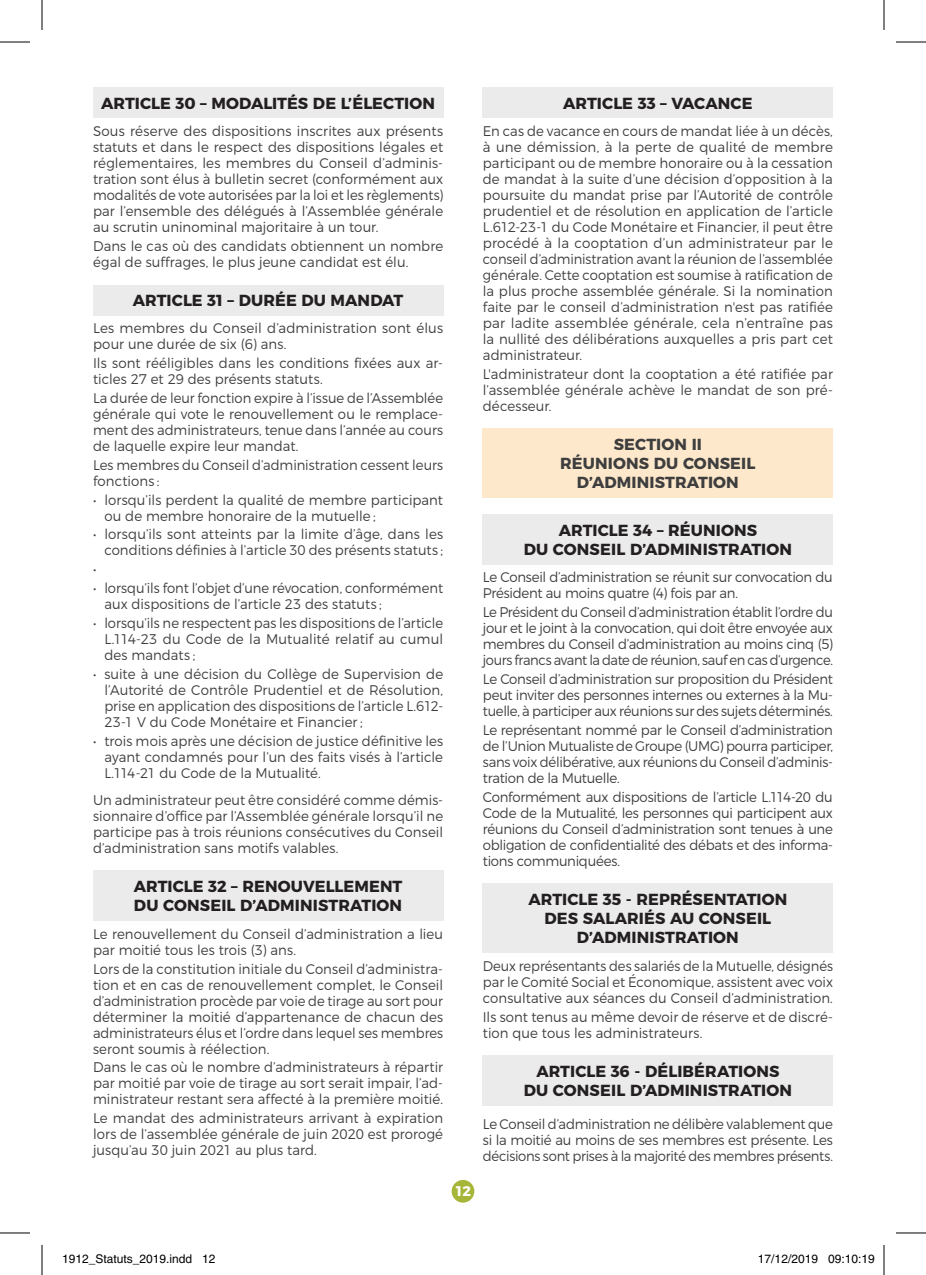
<style>
.page{position:relative;width:926px;height:1275px;background:#fff}
.page>*{position:absolute;margin:0;border:0;box-sizing:border-box;transform-origin:0 0}
.t1{font:700 16px/19.2px "Montserrat";letter-spacing:.005em;color:#231f20;text-align:center}
.Section{font:700 16px/19.2px "Montserrat";letter-spacing:.01em;color:#3e3e3f;text-align:center}
.Texte{font:300 14px/16px "Montserrat";color:#3e3e3f;text-align:justify;scale:.95 1}
.Texte-2{font:300 14px/16px "Montserrat";color:#3e3e3f;text-align:justify;scale:.96 1}
.Texte-3{font:300 14px/16px "Montserrat";color:#3e3e3f;text-align:justify;scale:.94 1}
.Texte-4{font:300 14px/16px "Montserrat";color:#3e3e3f;text-align:justify;scale:.93 1}
.Texte-5{font:300 14px/16px "Montserrat";letter-spacing:-.02em;color:#3e3e3f;scale:.95 1}
.t2{font:700 14px "Montserrat";color:#fff}
.t3{font:12px "Helvetica";color:#000}
</style>
<div class="page">
<div style="left:452px;top:1180px;width:22px;height:22px;background:#a7b639;border-radius:50%"></div>
<div style="left:93px;top:87px;width:350px;height:31px;background:#ebebec"></div>
<div style="left:93px;top:285px;width:350px;height:30px;background:#ebebec"></div>
<div style="left:93px;top:871px;width:350px;height:50px;background:#ebebec"></div>
<div style="left:483px;top:87px;width:350px;height:31px;background:#ebebec"></div>
<div style="left:483px;top:429px;width:350px;height:69px;background:#fee8cb"></div>
<div style="left:483px;top:515px;width:350px;height:50px;background:#ebebec"></div>
<div style="left:483px;top:883px;width:350px;height:70px;background:#ebebec"></div>
<div style="left:483px;top:1055px;width:350px;height:50px;background:#ebebec"></div>
<hr style="left:0;top:42px;width:30px;height:1px;background:#000">
<hr style="left:896px;top:42px;width:30px;height:1px;background:#000">
<hr style="left:0;top:1232px;width:30px;height:1px;background:#000">
<hr style="left:896px;top:1232px;width:30px;height:1px;background:#000">
<hr style="left:42px;top:0;width:1px;height:30px;background:#000">
<hr style="left:42px;top:1245px;width:1px;height:30px;background:#000">
<hr style="left:884px;top:0;width:1px;height:30px;background:#000">
<hr style="left:884px;top:1245px;width:1px;height:30px;background:#000">
<div style="left:828px;top:1254px;width:7px;height:9px;border:1px solid #fff;border-radius:50%"></div>
<svg style="left:829px;top:1254px;width:6px;height:9px"></svg>
<p class="t1" style="left:101px;top:92px;width:336px">ARTICLE 30 – MODALITÉS DE L’ÉLECTION</p>
<p class="Texte-2" style="left:93px;top:122px;width:366px">Sous réserve des dispositions inscrites aux présents statuts et dans le respect des dispositions légales et réglementaires, les membres du Conseil d’adminis&shy;tration sont élus à bulletin secret (conformément aux modalités de vote autorisées par la loi et les règlements) par l’ensemble des délégués à l’Assemblée générale au scrutin uninominal majoritaire à un tour.</p>
<p class="Texte" style="left:93px;top:237px;width:370px">Dans le cas où des candidats obtiennent un nombre égal de suffrages, le plus jeune candidat est élu.</p>
<p class="t1" style="left:133px;top:289px;width:272px">ARTICLE 31 – DURÉE DU MANDAT</p>
<p class="Texte-2" style="left:93px;top:319px;width:366px">Les membres du Conseil d’administration sont élus pour une durée de six (6) ans.</p>
<p class="Texte" style="left:93px;top:354px;width:370px">Ils sont rééligibles dans les conditions fixées aux ar&shy;ticles 27 et 29 des présents statuts.</p>
<p class="Texte-3" style="left:93px;top:389px;width:374px">La durée de leur fonction expire à l’issue de l’Assemblée générale qui vote le renouvellement ou le remplace&shy;ment des administrateurs, tenue dans l’année au cours de laquelle expire leur mandat.</p>
<p class="Texte-3" style="left:93px;top:455px;width:374px">Les membres du Conseil d’administration cessent leurs fonctions :</p>
<p class="Texte" style="left:104px;top:490px;width:358px;text-indent:-11px">• lorsqu’ils perdent la qualité de membre participant ou de membre honoraire de la mutuelle ;</p>
<p class="Texte" style="left:93px;top:525px;width:370px;text-align:right">• lorsqu’ils sont atteints par la limite d’âge, dans les conditions définies à l’article 30 des présents statuts ;</p>
<p class="Texte" style="left:93px;top:560px;width:5px">•</p>
<p class="Texte" style="left:104px;top:579px;width:358px;text-indent:-11px">• lorsqu’ils font l’objet d’une révocation, conformément aux dispositions de l’article 23 des statuts ;</p>
<p class="Texte" style="left:104px;top:614px;width:358px;text-indent:-11px">• lorsqu’ils ne respectent pas les dispositions de l’article L.114-23 du Code de la Mutualité relatif au cumul des mandats ;</p>
<p class="Texte" style="left:104px;top:664px;width:358px;text-indent:-11px">• suite à une décision du Collège de Supervision de l’Autorité de Contrôle Prudentiel et de Résolution, prise en application des dispositions de l’article L.612- 23-1 V du Code Monétaire et Financier ;</p>
<p class="Texte" style="left:104px;top:731px;width:358px;text-indent:-11px">• trois mois après une décision de justice définitive les ayant condamnés pour l’un des faits visés à l’article L.114-21 du Code de la Mutualité.</p>
<p class="Texte" style="left:93px;top:791px;width:370px">Un administrateur peut être considéré comme démis&shy;sionnaire d’office par l’Assemblée générale lorsqu’il ne participe pas à trois réunions consécutives du Conseil d’administration sans motifs valables.</p>
<p class="t1" style="left:134px;top:875px;width:270px;text-align:left">ARTICLE 32 – RENOUVELLEMENT<br>DU CONSEIL D’ADMINISTRATION</p>
<p class="Texte" style="left:93px;top:924px;width:370px">Le renouvellement du Conseil d’administration a lieu par moitié tous les trois (3) ans.</p>
<p class="Texte" style="left:93px;top:959px;width:370px">Lors de la constitution initiale du Conseil d’administra&shy;tion et en cas de renouvellement complet, le Conseil d’administration procède par voie de tirage au sort pour déterminer la moitié d’appartenance de chacun des administrateurs élus et l’ordre dans lequel ses membres seront soumis à réélection.</p>
<p class="Texte" style="left:93px;top:1058px;width:370px">Dans le cas où le nombre d’administrateurs à répartir par moitié par voie de tirage au sort serait impair, l’ad&shy;ministrateur restant sera affecté à la première moitié.</p>
<p class="Texte" style="left:93px;top:1109px;width:370px">Le mandat des administrateurs arrivant à expiration lors de l’assemblée générale de juin 2020 est prorogé jusqu’au 30 juin 2021 au plus tard.</p>
<p class="t2" style="left:455px;top:1179px;width:18px">12</p>
<p class="t1" style="left:563px;top:92px;width:191px">ARTICLE 33 – VACANCE</p>
<p class="Texte" style="left:483px;top:122px;width:370px">En cas de vacance en cours de mandat liée à un décès, à une démission, à la perte de qualité de membre participant ou de membre honoraire ou à la cessation de mandat à la suite d’une décision d’opposition à la poursuite du mandat prise par l’Autorité de contrôle prudentiel et de résolution en application de l’article L.612-23-1 du Code Monétaire et Financier, il peut être procédé à la cooptation d’un administrateur par le conseil d’administration avant la réunion de l’assemblée générale. Cette cooptation est soumise à ratification de la plus proche assemblée générale. Si la nomination faite par le conseil d’administration n'est pas ratifiée par ladite assemblée générale, cela n’entraîne pas la nullité des délibérations auxquelles a pris part cet administrateur.</p>
<p class="Texte" style="left:483px;top:365px;width:370px">L'administrateur dont la cooptation a été ratifiée par l’assemblée générale achève le mandat de son pré&shy;décesseur.</p>
<p class="Section" style="left:560px;top:433px;width:197px">SECTION II<br>RÉUNIONS DU CONSEIL<br>D’ADMINISTRATION</p>
<p class="t1" style="left:524px;top:519px;width:270px">ARTICLE 34 – RÉUNIONS<br>DU CONSEIL D’ADMINISTRATION</p>
<p class="Texte-5" style="left:483px;top:568px;width:370px">Le Conseil d’administration se réunit sur convocation du<br>Président au moins quatre (4) fois par an.</p>
<p class="Texte" style="left:483px;top:603px;width:370px">Le Président du Conseil d’administration établit l’ordre du jour et le joint à la convocation, qui doit être envoyée aux membres du Conseil d’administration au moins cinq (5) jours francs avant la date de réunion, sauf en cas d’urgence.</p>
<p class="Texte" style="left:483px;top:670px;width:370px">Le Conseil d’administration sur proposition du Président peut inviter des personnes internes ou externes à la Mu&shy;tuelle, à participer aux réunions sur des sujets déterminés.</p>
<p class="Texte" style="left:483px;top:721px;width:370px">Le représentant nommé par le Conseil d’administration de l’Union Mutualiste de Groupe (UMG) pourra participer, sans voix délibérative, aux réunions du Conseil d’adminis&shy;tration de la Mutuelle.</p>
<p class="Texte" style="left:483px;top:787px;width:370px">Conformément aux dispositions de l’article L.114-20 du Code de la Mutualité, les personnes qui participent aux réunions du Conseil d’administration sont tenues à une obligation de confidentialité des débats et des informa&shy;tions communiquées.</p>
<p class="t1" style="left:528px;top:888px;width:260px">ARTICLE 35 - REPRÉSENTATION<br>DES SALARIÉS AU CONSEIL<br>D’ADMINISTRATION</p>
<p class="Texte-4" style="left:483px;top:956px;width:378px">Deux représentants des salariés de la Mutuelle, désignés par le Comité Social et Économique, assistent avec voix consultative aux séances du Conseil d’administration.</p>
<p class="Texte" style="left:483px;top:1007px;width:370px">Ils sont tenus au même devoir de réserve et de discré&shy;tion que tous les administrateurs.</p>
<p class="t1" style="left:524px;top:1060px;width:270px">ARTICLE 36 - DÉLIBÉRATIONS<br>DU CONSEIL D’ADMINISTRATION</p>
<p class="Texte" style="left:483px;top:1114px;width:370px">Le Conseil d’administration ne délibère valablement que si la moitié au moins de ses membres est présente. Les décisions sont prises à la majorité des membres présents.</p>
<p class="t3" style="left:62px;top:1251px;width:155px">1912_Statuts_2019.indd 12</p>
<p class="t3" style="left:758px;top:1251px;width:118px">17/12/2019 09:10:19</p>
</div>
